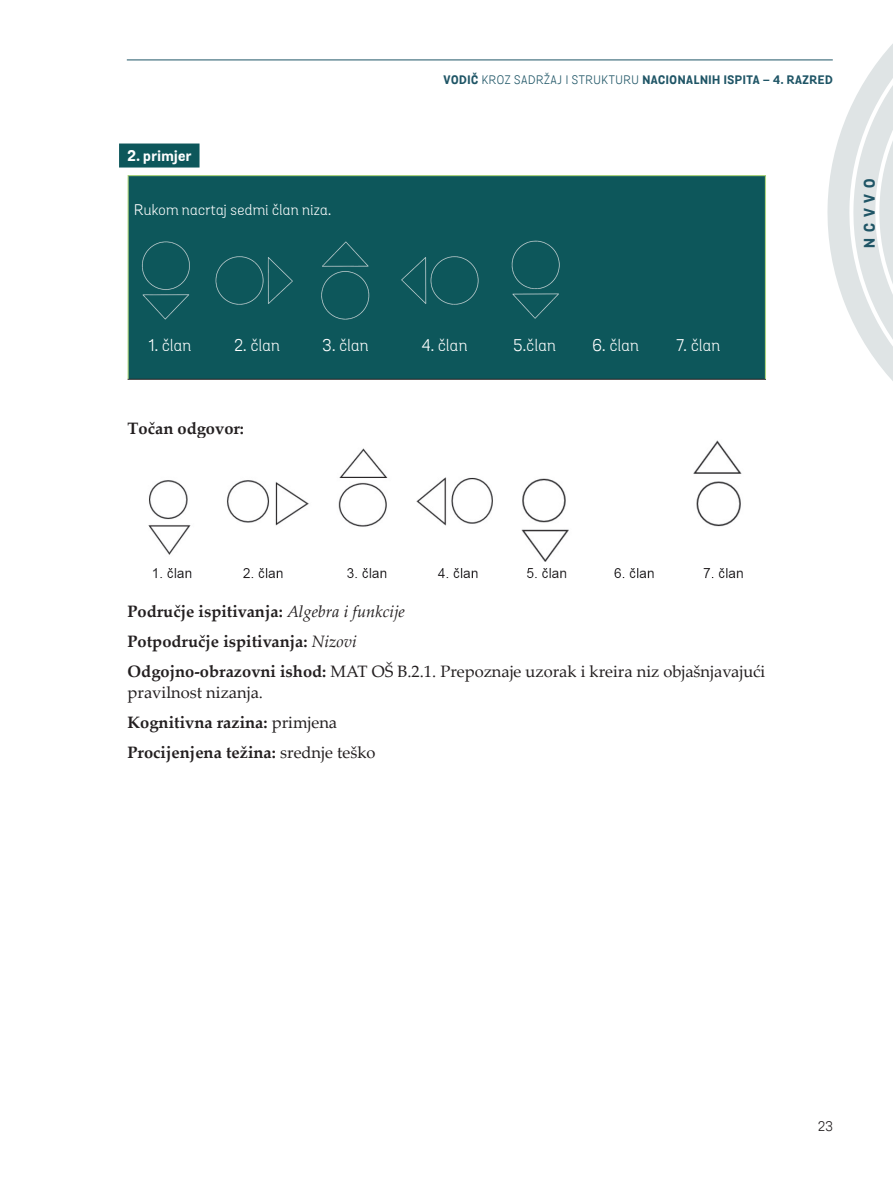
<style>
.page{position:relative;width:893px;height:1191px;background:#fff}
.page>*{position:absolute;margin:0;border:0;box-sizing:border-box;transform-origin:0 0}
.t1{font:700 16.5px/30px "Palatino Linotype";color:#231f20}
.t2{font:16.5px/30px "Palatino Linotype";color:#231f20}
.t3{font:16.5px "Grota Sans Alt Book 67682";letter-spacing:.025em;color:#fff}
.t4{font:15px "Grota Sans Alt Book 67682";letter-spacing:.025em;color:#fff}
.t5{font:15px "Grota Sans Bold 58080";letter-spacing:.025em;color:#fff}
.t6{font:15px "Grota Sans Alt Bold 40648";letter-spacing:.395em;color:#1f5566}
.t7{font:13.5px "Grota Sans Alt Book 67682";color:#231f20}
.t8{font:12px "Grota Sans Alt Bold 40648";letter-spacing:.05em;color:#1f5566}
.s1{font-family:"Grota Sans Alt Book 67682"}
.s2{font-weight:400;font-style:italic}
.s3{font-weight:400}
.s4{font-weight:700}
</style>
<div class="page">
<hr style="left:127px;top:60px;width:706px;height:1px;background:#1f5566">
<svg style="left:827px;top:44px;width:66px;height:337px"></svg>
<div style="left:119px;top:143px;width:81px;height:24px;background:#0d575b"></div>
<div style="left:128px;top:176px;width:637px;height:203px;background:#0d575b"></div>
<hr style="left:128px;top:379px;width:638px;height:1px;background:#231f20">
<hr style="left:765px;top:176px;width:1px;height:203px;background:#aed57f">
<hr style="left:128px;top:175px;width:638px;height:1px;background:#aed57f">
<hr style="left:128px;top:176px;width:1px;height:203px;background:#aed57f">
<img style="left:141px;top:240px;width:419px;height:80px">
<img style="left:148px;top:440px;width:595px;height:139px">
<p class="t5" style="left:128px;top:146px;width:66px">2. primjer</p>
<p class="t4" style="left:134px;top:201px;width:198px">Rukom nacrtaj sedmi član niza.</p>
<p class="t8" style="left:444px;top:72px;width:391px">VODIČ <span class="s1">KROZ SADRŽAJ I STRUKTURU</span> NACIONALNIH ISPITA – 4. RAZRED</p>
<p class="t6" style="left:860px;top:248px;width:71px;rotate:-90deg">NCVVO</p>
<p class="t3" style="left:149px;top:335px;width:44px">1. član</p>
<p class="t3" style="left:234px;top:335px;width:47px">2. član</p>
<p class="t3" style="left:323px;top:335px;width:47px">3. član</p>
<p class="t3" style="left:422px;top:335px;width:47px">4. član</p>
<p class="t3" style="left:513px;top:335px;width:44px">5.član</p>
<p class="t3" style="left:592px;top:335px;width:48px">6. član</p>
<p class="t3" style="left:677px;top:335px;width:45px">7. član</p>
<p class="t1" style="left:128px;top:412px;width:118px">Točan odgovor:</p>
<p class="t1" style="left:128px;top:595px;width:639px">Područje ispitivanja: <span class="s2">Algebra i funkcije<br></span>Potpodručje ispitivanja: <span class="s2">Nizovi<br></span>Odgojno-obrazovni ishod: <span class="s3">MAT OŠ B.2.1. Prepoznaje uzorak i kreira niz objašnjavajući</span></p>
<p class="t2" style="left:128px;top:676px;width:250px">pravilnost nizanja.<br><span class="s4">Kognitivna razina:</span> primjena<br><span class="s4">Procijenjena težina:</span> srednje teško</p>
<p class="t7" style="left:818px;top:1118px;width:16px">23</p>
</div>
